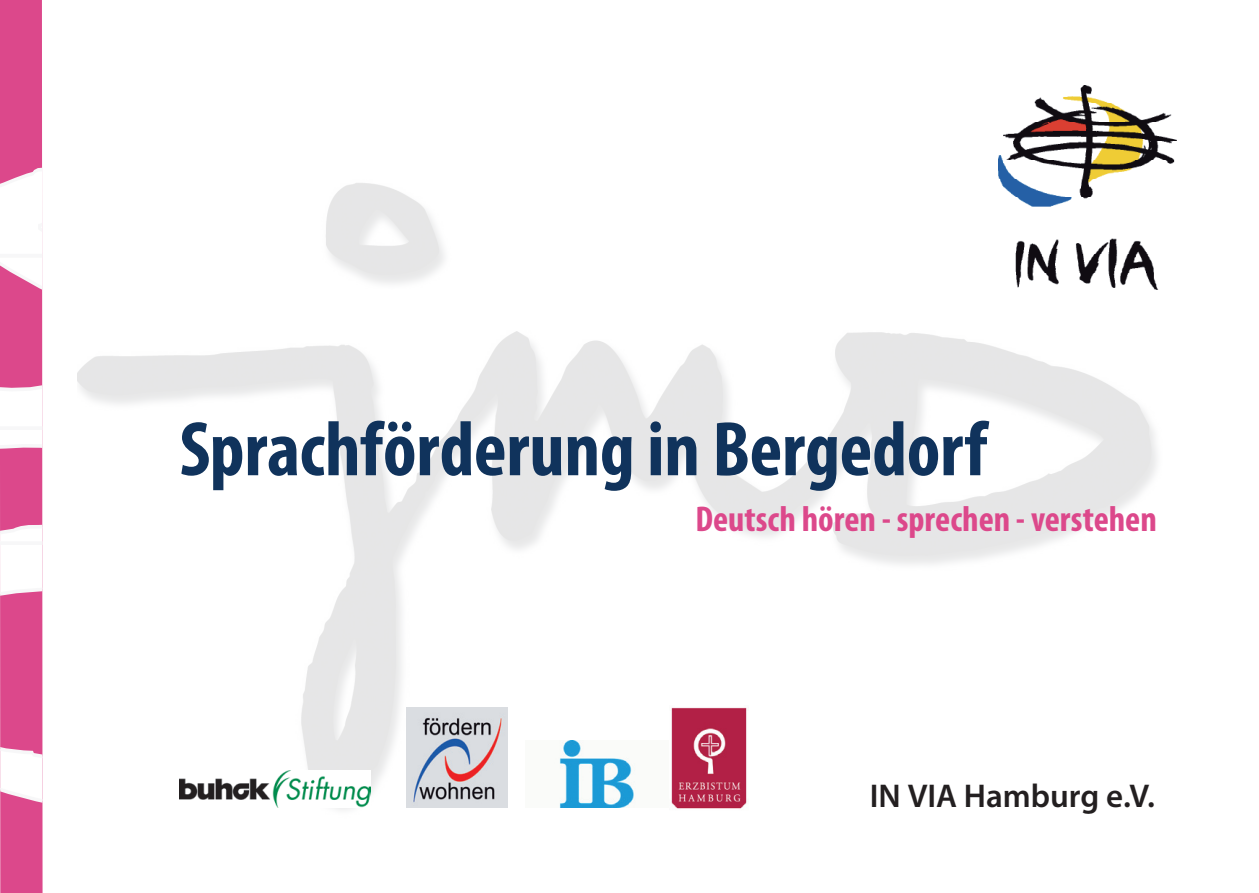
<style>
.page{position:relative;width:1259px;height:893px;background:#fff}
.page>*{position:absolute;margin:0;border:0;box-sizing:border-box;transform-origin:0 0}
.t1{font:700 condensed 78px "Myriad Pro";letter-spacing:-.005em;color:#10335c}
.t2{font:700 condensed 36px "Myriad Pro";color:#dc488b}
.t3{font:600 33px "Myriad Pro";color:#231f20}
</style>
<div class="page">
<img style="left:77px;top:139px;width:1100px;height:671px">
<svg style="left:0;top:0;width:43px;height:893px"></svg>
<img style="left:998px;top:85px;width:178px;height:205px">
<img style="left:179px;top:771px;width:191px;height:37px">
<img style="left:407px;top:708px;width:100px;height:100px">
<img style="left:526px;top:740px;width:142px;height:68px">
<img style="left:669px;top:706px;width:79px;height:104px">
<h1 class="t1" style="left:179px;top:400px;width:809px">Sprachförderung in Bergedorf</h1>
<p class="t2" style="left:695px;top:496px;width:463px">Deutsch hören - sprechen - verstehen</p>
<p class="t3" style="left:870px;top:774px;width:287px">IN VIA Hamburg e.V.</p>
</div>
